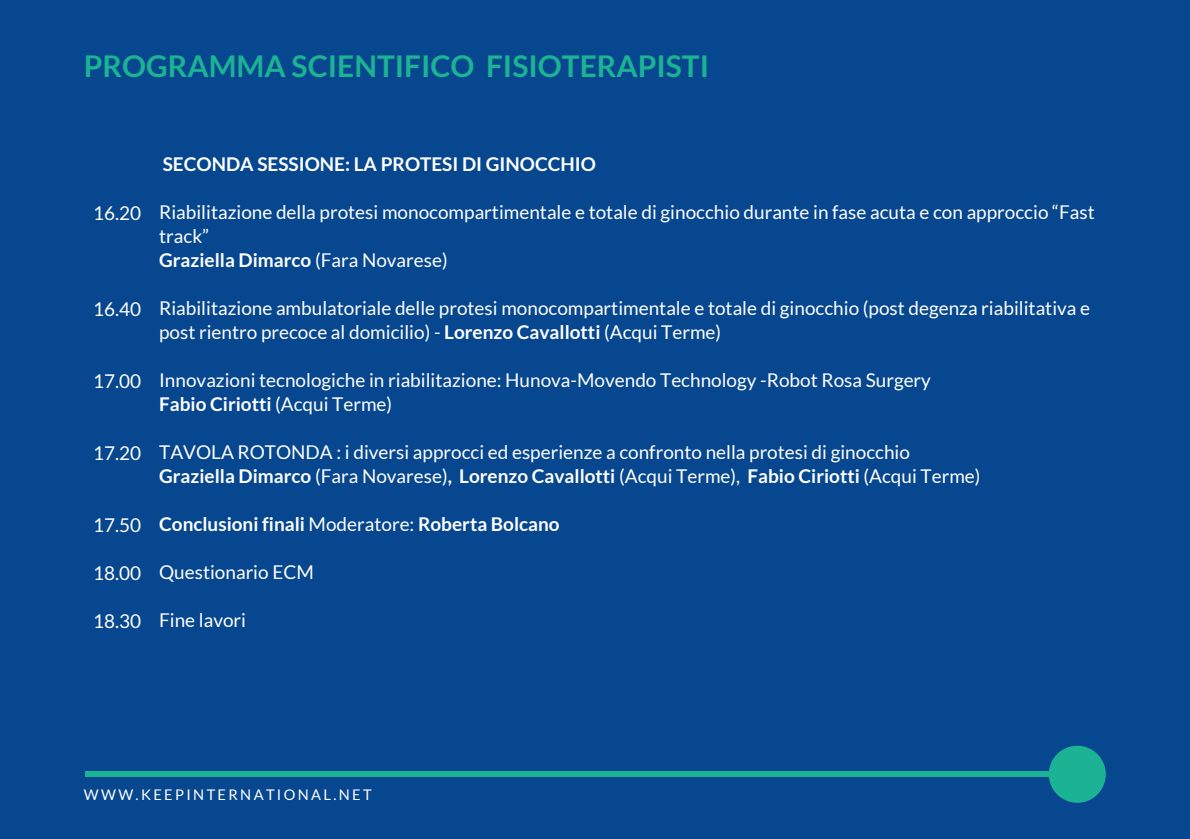
<style>
.page{position:relative;width:1190px;height:839px;background:#fff}
.page>*{position:absolute;margin:0;border:0;box-sizing:border-box;transform-origin:0 0}
.t1{font:700 30px "Lato";color:#1bb394}
.t2{font:19px/24px "Lato";color:#fff}
.t3{font:700 19px "Lato";color:#fff}
.t4{font:14.6px "Lato";letter-spacing:.16em;color:#fff}
.s1{font-weight:700}
.s2{font-weight:400}
</style>
<div class="page">
<div style="left:0;top:0;width:1190px;height:838px;background:#07478f"></div>
<div style="left:86px;top:771px;width:1000px;height:6px;background:#1bb394"></div>
<svg style="left:1049px;top:745px;width:57px;height:57px"></svg>
<h1 class="t1" style="left:84px;top:48px;width:627px">PROGRAMMA SCIENTIFICO FISIOTERAPISTI</h1>
<p class="t2" style="left:93px;top:201px;width:50px">16.20</p>
<p class="t2" style="left:93px;top:297px;width:50px">16.40</p>
<p class="t2" style="left:93px;top:369px;width:50px">17.00</p>
<p class="t2" style="left:93px;top:441px;width:50px">17.20</p>
<p class="t2" style="left:93px;top:512px;width:50px">17.50</p>
<p class="t2" style="left:93px;top:560px;width:50px">18.00</p>
<p class="t2" style="left:93px;top:608px;width:50px">18.30</p>
<p class="t3" style="left:163px;top:152px;width:435px">SECONDA SESSIONE: LA PROTESI DI GINOCCHIO</p>
<p class="t2" style="left:159px;top:199px;width:937px">Riabilitazione della protesi monocompartimentale e totale di ginocchio durante in fase acuta e con approccio “Fast track”<br><span class="s1">Graziella Dimarco</span> (Fara Novarese)</p>
<p class="t2" style="left:159px;top:295px;width:932px">Riabilitazione ambulatoriale delle protesi monocompartimentale e totale di ginocchio (post degenza riabilitativa e post rientro precoce al domicilio) - <span class="s1">Lorenzo Cavallotti</span> (Acqui Terme)</p>
<p class="t2" style="left:159px;top:367px;width:773px">Innovazioni tecnologiche in riabilitazione: Hunova-Movendo Technology -Robot Rosa Surgery<br><span class="s1">Fabio Ciriotti</span> (Acqui Terme)</p>
<p class="t2" style="left:159px;top:439px;width:823px">TAVOLA ROTONDA : i diversi approcci ed esperienze a confronto nella protesi di ginocchio<br><span class="s1">Graziella Dimarco</span> (Fara Novarese)<span class="s1">, Lorenzo Cavallotti</span> (Acqui Terme), <span class="s1">Fabio Ciriotti</span> (Acqui Terme)</p>
<p class="t3" style="left:159px;top:512px;width:402px">Conclusioni finali <span class="s2">Moderatore:</span> Roberta Bolcano</p>
<p class="t2" style="left:159px;top:559px;width:156px">Questionario ECM</p>
<p class="t2" style="left:159px;top:607px;width:88px">Fine lavori</p>
<p class="t4" style="left:84px;top:785px;width:289px">WWW.KEEPINTERNATIONAL.NET</p>
</div>
